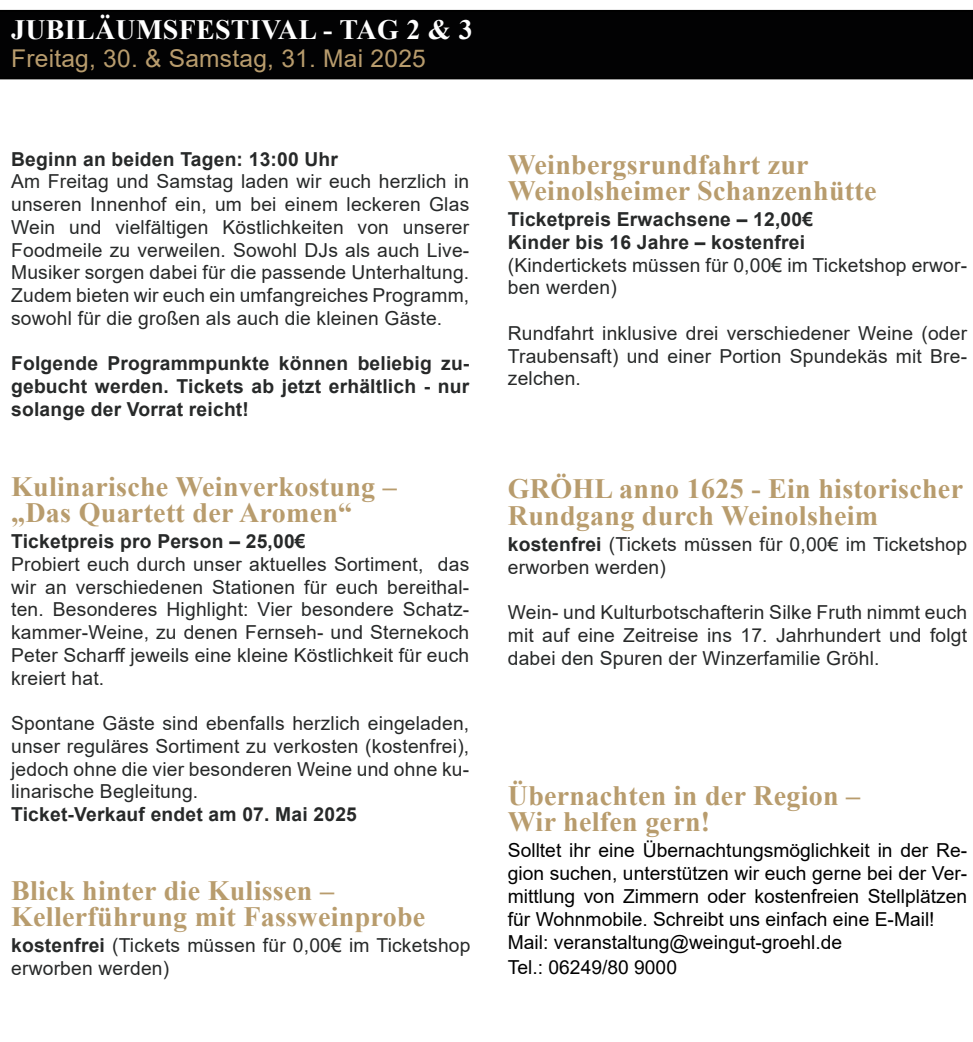
<style>
.page{position:relative;width:973px;height:1042px;background:#fff}
.page>*{position:absolute;margin:0;border:0;box-sizing:border-box;transform-origin:0 0}
.t1{font:700 28px/26.2px "Times New Roman";letter-spacing:.01em;color:#b89c6d}
.t2{font:700 28px "Times New Roman";letter-spacing:.01em;color:#fff}
.t3{font:24.5px "Arial";letter-spacing:.01em;color:#b89c6d}
.t4{font:19.25px/22.8px "Arial";letter-spacing:.01em;color:#272929;text-align:justify}
.t5{font:700 19.25px/22.8px "Arial";letter-spacing:.01em;color:#272929;text-align:justify}
.t6{font:19.25px/22.8px "Arial";color:#000}
.s1{font-weight:700}
</style>
<div class="page">
<div style="left:0;top:10px;width:972px;height:69px;background:#020203"></div>
<h1 class="t2" style="left:11px;top:9px;width:463px">JUBILÄUMSFESTIVAL - TAG 2 &amp; 3</h1>
<p class="t3" style="left:11px;top:41px;width:416px">Freitag, 30. &amp; Samstag, 31. Mai 2025</p>
<p class="t5" style="left:11px;top:148px;width:328px">Beginn an beiden Tagen: 13:00 Uhr</p>
<p class="t4" style="left:11px;top:170px;width:459px">Am Freitag und Samstag laden wir euch herzlich in unseren Innenhof ein, um bei einem leckeren Glas Wein und vielfältigen Köstlichkeiten von unserer Foodmeile zu verweilen. Sowohl DJs als auch Live-Musiker sorgen dabei für die passende Unterhaltung.<br>Zudem bieten wir euch ein umfangreiches Programm, sowohl für die großen als auch die kleinen Gäste.</p>
<p class="t5" style="left:11px;top:352px;width:459px">Folgende Programmpunkte können beliebig zu&shy;gebucht werden. Tickets ab jetzt erhältlich - nur solange der Vorrat reicht!</p>
<h1 class="t1" style="left:11px;top:472px;width:387px">Kulinarische Weinverkostung – „Das Quartett der Aromen“</h1>
<p class="t5" style="left:11px;top:530px;width:296px">Ticketpreis pro Person – 25,00€</p>
<p class="t4" style="left:11px;top:552px;width:459px">Probiert euch durch unser aktuelles Sortiment, das wir an verschiedenen Stationen für euch bereithal&shy;ten. Besonderes Highlight: Vier besondere Schatz&shy;kammer-Weine, zu denen Fernseh- und Sternekoch Peter Scharff jeweils eine kleine Köstlichkeit für euch kreiert hat.</p>
<p class="t4" style="left:11px;top:712px;width:459px">Spontane Gäste sind ebenfalls herzlich eingeladen, unser reguläres Sortiment zu verkosten (kostenfrei), jedoch ohne die vier besonderen Weine und ohne ku&shy;linarische Begleitung.</p>
<p class="t5" style="left:11px;top:803px;width:347px">Ticket-Verkauf endet am 07. Mai 2025</p>
<h1 class="t1" style="left:11px;top:876px;width:415px">Blick hinter die Kulissen –<br>Kellerführung mit Fassweinprobe</h1>
<p class="t4" style="left:11px;top:934px;width:461px"><span class="s1">kostenfrei</span> (Tickets müssen für 0,00€ im Ticketshop erworben werden)</p>
<h1 class="t1" style="left:507px;top:150px;width:370px">Weinbergsrundfahrt zur<br>Weinolsheimer Schanzenhütte</h1>
<p class="t5" style="left:507px;top:208px;width:307px">Ticketpreis Erwachsene – 12,00€<br>Kinder bis 16 Jahre – kostenfrei</p>
<p class="t4" style="left:507px;top:253px;width:461px">(Kindertickets müssen für 0,00€ im Ticketshop erwor&shy;ben werden)</p>
<p class="t4" style="left:507px;top:322px;width:461px">Rundfahrt inklusive drei verschiedener Weine (oder Traubensaft) und einer Portion Spundekäs mit Bre&shy;zelchen.</p>
<h1 class="t1" style="left:507px;top:475px;width:456px">GRÖHL anno 1625 - Ein historischer<br>Rundgang durch Weinolsheim</h1>
<p class="t4" style="left:507px;top:532px;width:461px"><span class="s1">kostenfrei</span> (Tickets müssen für 0,00€ im Ticketshop erworben werden)</p>
<p class="t4" style="left:507px;top:601px;width:461px">Wein- und Kulturbotschafterin Silke Fruth nimmt euch mit auf eine Zeitreise ins 17. Jahrhundert und folgt dabei den Spuren der Winzerfamilie Gröhl.</p>
<h1 class="t1" style="left:507px;top:781px;width:354px">Übernachten in der Region –<br>Wir helfen gern!</h1>
<p class="t6" style="left:507px;top:839px;width:461px">Solltet ihr eine Übernachtungsmöglichkeit in der Re&shy;gion suchen, unterstützen wir euch gerne bei der Ver&shy;mittlung von Zimmern oder kostenfreien Stellplätzen für Wohnmobile. Schreibt uns einfach eine E-Mail!<br>Mail: veranstaltung@weingut-groehl.de</p>
<p class="t6" style="left:507px;top:955px;width:171px">Tel.: 06249/80 9000</p>
</div>
